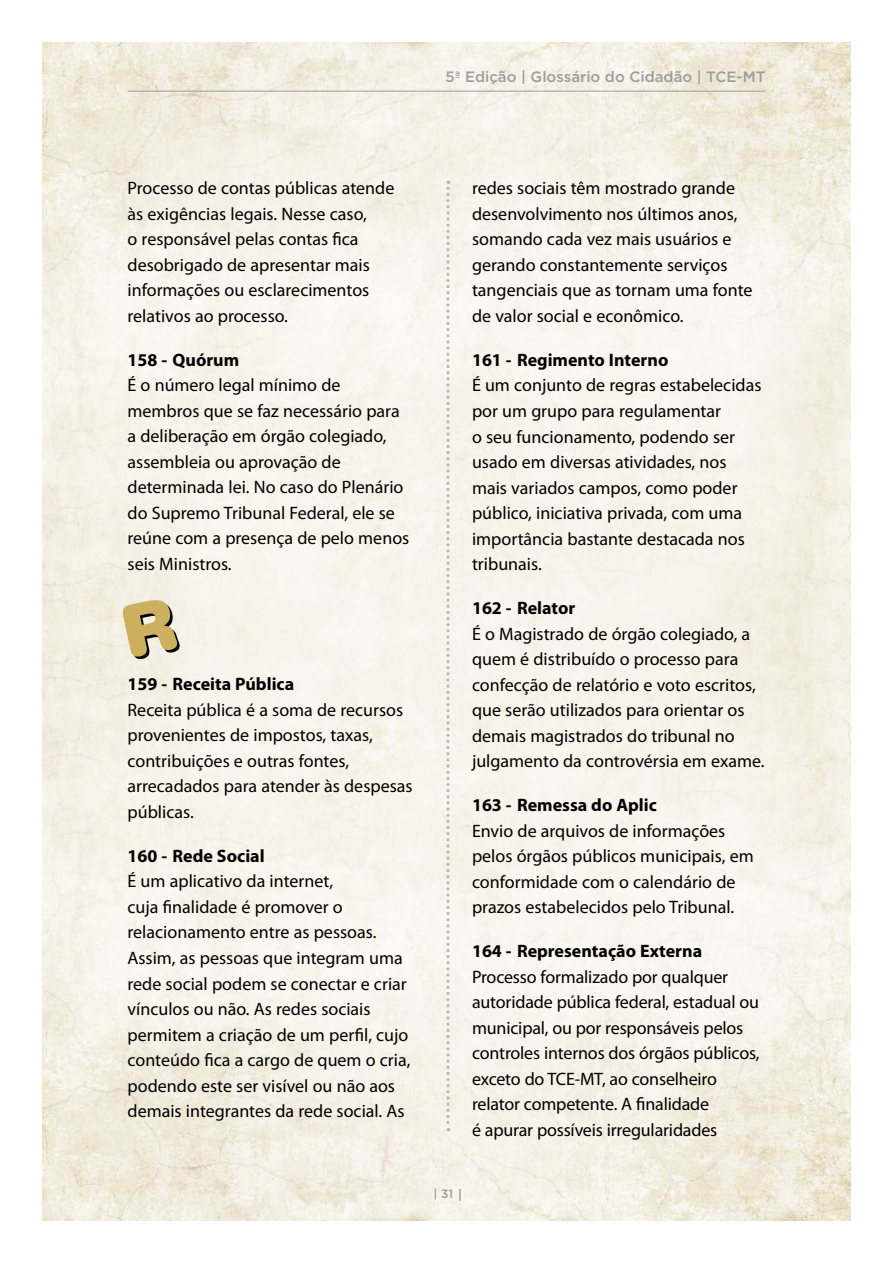
<style>
.page{position:relative;width:893px;height:1263px;background:#fff}
.page>*{position:absolute;margin:0;border:0;box-sizing:border-box;transform-origin:0 0}
.t1{font:18px/25.5px "Myriad Pro";color:#000}
.t2{font:700 18px "Myriad Pro";color:#000}
.t3{font:500 15px "Gotham";color:#9c9e9f}
.t4{font:500 12px "Gotham";color:#9c9e9f}
.s1{font-family:"Gill Sans Condensed";font-weight:700}
</style>
<div class="page">
<img style="left:43px;top:43px;width:807px;height:1177px">
<hr style="left:128px;top:91px;width:637px;height:1px;background:#9c9e9f">
<svg style="left:446px;top:181px;width:3px;height:950px"></svg>
<div style="left:121px;top:597px;width:57px;height:61px;background:#f4f0e4"></div>
<p class="t3" style="left:445px;top:67px;width:321px">5ª Edição | Glossário do Cidadão | TCE-MT</p>
<p class="t1" style="left:128px;top:175px;width:268px">Processo de contas públicas atende às exigências legais. Nesse caso,<br>o responsável pelas contas fica desobrigado de apresentar mais informações ou esclarecimentos relativos ao processo.</p>
<p class="t2" style="left:128px;top:348px;width:113px">158 - Quórum</p>
<p class="t1" style="left:128px;top:372px;width:283px">É o número legal mínimo de membros que se faz necessário para a deliberação em órgão colegiado, assembleia ou aprovação de determinada lei. No caso do Plenário do Supremo Tribunal Federal, ele se reúne com a presença de pelo menos seis Ministros.</p>
<p class="t2" style="left:128px;top:673px;width:168px">159 - Receita Pública</p>
<p class="t1" style="left:128px;top:697px;width:287px">Receita pública é a soma de recursos provenientes de impostos, taxas, contribuições e outras fontes, arrecadados para atender às despesas públicas.</p>
<p class="t2" style="left:128px;top:844px;width:139px">160 - Rede Social</p>
<p class="t1" style="left:128px;top:868px;width:284px">É um aplicativo da internet,<br>cuja finalidade é promover o relacionamento entre as pessoas.<br>Assim, as pessoas que integram uma rede social podem se conectar e criar vínculos ou não. As redes sociais permitem a criação de um perfil, cujo conteúdo fica a cargo de quem o cria, podendo este ser visível ou não aos demais integrantes da rede social. As</p>
<p class="t1" style="left:472px;top:175px;width:282px">redes sociais têm mostrado grande desenvolvimento nos últimos anos, somando cada vez mais usuários e gerando constantemente serviços tangenciais que as tornam uma fonte de valor social e econômico.</p>
<p class="t2" style="left:472px;top:348px;width:198px">161 - Regimento Interno</p>
<p class="t1" style="left:472px;top:372px;width:291px">É um conjunto de regras estabelecidas por um grupo para regulamentar<br>o seu funcionamento, podendo ser usado em diversas atividades, nos mais variados campos, como poder público, iniciativa privada, com uma importância bastante destacada nos tribunais.</p>
<p class="t2" style="left:472px;top:596px;width:105px">162 - Relator</p>
<p class="t1" style="left:472px;top:620px;width:294px">É o Magistrado de órgão colegiado, a quem é distribuído o processo para confecção de relatório e voto escritos, que serão utilizados para orientar os demais magistrados do tribunal no julgamento da controvérsia em exame.</p>
<p class="t2" style="left:472px;top:793px;width:186px">163 - Remessa do Aplic</p>
<p class="t1" style="left:472px;top:817px;width:283px">Envio de arquivos de informações pelos órgãos públicos municipais, em conformidade com o calendário de prazos estabelecidos pelo Tribunal.</p>
<p class="t2" style="left:472px;top:939px;width:232px">164 - Representação Externa</p>
<p class="t1" style="left:472px;top:964px;width:289px">Processo formalizado por qualquer autoridade pública federal, estadual ou municipal, ou por responsáveis pelos controles internos dos órgãos públicos, exceto do TCE-MT, ao conselheiro relator competente. A finalidade<br>é apurar possíveis irregularidades</p>
<p class="t4" style="left:434px;top:1186px;width:32px">| 31 <span class="s1">|</span></p>
</div>
